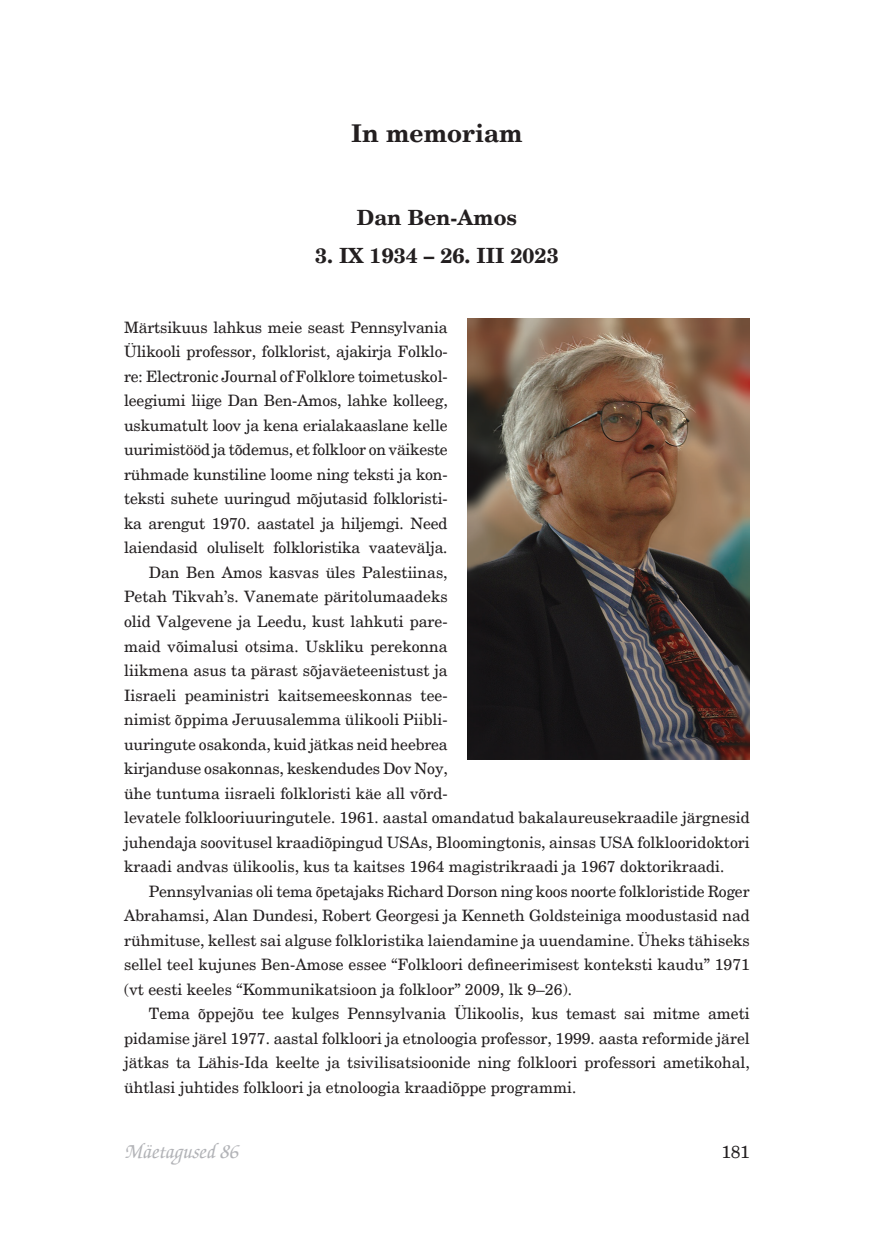
<style>
.page{position:relative;width:874px;height:1241px;background:#fff}
.page>*{position:absolute;margin:0;border:0;box-sizing:border-box;transform-origin:0 0}
.t1{font:700 24.5px "New Century Schlbk";color:#231f20}
.t2{font:700 21px "New Century Schlbk";color:#231f20}
.t3{font:italic 500 21px "Zapf Chancery";color:#b2b3b7}
.t4{font:17.5px "New Century Schlbk";color:#231f20}
.t5{font:15.75px "New Century Schlbk";color:#231f20}
</style>
<div class="page">
<img style="left:467px;top:318px;width:282px;height:441px">
<h1 class="t1" style="left:351px;top:118px;width:173px">In memoriam</h1>
<h2 class="t2" style="left:357px;top:204px;width:161px">Dan Ben-Amos</h2>
<h2 class="t2" style="left:315px;top:241px;width:245px">3. IX 1934 – 26. III 2023</h2>
<p class="t5" style="left:124px;top:317px;width:325px">Märtsikuus lahkus meie seast Pennsylvania</p>
<p class="t5" style="left:124px;top:342px;width:325px">Ülikooli professor, folklorist, ajakirja Folklo-</p>
<p class="t5" style="left:124px;top:367px;width:325px">re: Electronic Journal of Folklore toimetuskol-</p>
<p class="t5" style="left:124px;top:391px;width:325px">leegiumi liige Dan Ben-Amos, lahke kolleeg,</p>
<p class="t5" style="left:124px;top:416px;width:325px">uskumatult loov ja kena erialakaaslane kelle</p>
<p class="t5" style="left:124px;top:440px;width:325px">uurimistööd ja tõdemus, et folkloor on väikeste</p>
<p class="t5" style="left:124px;top:465px;width:325px">rühmade kunstiline loome ning teksti ja kon-</p>
<p class="t5" style="left:124px;top:489px;width:325px">teksti suhete uuringud mõjutasid folkloristi-</p>
<p class="t5" style="left:124px;top:514px;width:325px">ka arengut 1970. aastatel ja hiljemgi. Need</p>
<p class="t5" style="left:124px;top:538px;width:325px">laiendasid oluliselt folkloristika vaatevälja.</p>
<p class="t5" style="left:149px;top:563px;width:300px">Dan Ben Amos kasvas üles Palestiinas,</p>
<p class="t5" style="left:124px;top:587px;width:325px">Petah Tikvah’s. Vanemate päritolumaadeks</p>
<p class="t5" style="left:124px;top:612px;width:325px">olid Valgevene ja Leedu, kust lahkuti pare-</p>
<p class="t5" style="left:124px;top:636px;width:325px">maid võimalusi otsima. Uskliku perekonna</p>
<p class="t5" style="left:124px;top:661px;width:325px">liikmena asus ta pärast sõjaväeteenistust ja</p>
<p class="t5" style="left:124px;top:685px;width:325px">Iisraeli peaministri kaitsemeeskonnas tee-</p>
<p class="t5" style="left:124px;top:710px;width:325px">nimist õppima Jeruusalemma ülikooli Piibli-</p>
<p class="t5" style="left:124px;top:734px;width:325px">uuringute osakonda, kuid jätkas neid heebrea</p>
<p class="t5" style="left:124px;top:759px;width:325px">kirjanduse osakonnas, keskendudes Dov Noy,</p>
<p class="t5" style="left:124px;top:783px;width:325px">ühe tuntuma iisraeli folkloristi käe all võrd-</p>
<p class="t5" style="left:124px;top:808px;width:627px">levatele folklooriuuringutele. 1961. aastal omandatud bakalaureusekraadile järgnesid</p>
<p class="t5" style="left:124px;top:832px;width:627px">juhendaja soovitusel kraadiõpingud USAs, Bloomingtonis, ainsas USA folklooridoktori</p>
<p class="t5" style="left:124px;top:857px;width:601px">kraadi andvas ülikoolis, kus ta kaitses 1964 magistrikraadi ja 1967 doktorikraadi.</p>
<p class="t5" style="left:149px;top:881px;width:602px">Pennsylvanias oli tema õpetajaks Richard Dorson ning koos noorte folkloristide Roger</p>
<p class="t5" style="left:124px;top:906px;width:627px">Abrahamsi, Alan Dundesi, Robert Georgesi ja Kenneth Goldsteiniga moodustasid nad</p>
<p class="t5" style="left:124px;top:930px;width:627px">rühmituse, kellest sai alguse folkloristika laiendamine ja uuendamine. Üheks tähiseks</p>
<p class="t5" style="left:124px;top:955px;width:627px">sellel teel kujunes Ben-Amose essee “Folkloori defineerimisest konteksti kaudu” 1971</p>
<p class="t5" style="left:124px;top:979px;width:449px">(vt eesti keeles “Kommunikatsioon ja folkloor” 2009, lk 9–26).</p>
<p class="t5" style="left:149px;top:1004px;width:602px">Tema õppejõu tee kulges Pennsylvania Ülikoolis, kus temast sai mitme ameti</p>
<p class="t5" style="left:124px;top:1028px;width:627px">pidamise järel 1977. aastal folkloori ja etnoloogia professor, 1999. aasta reformide järel</p>
<p class="t5" style="left:124px;top:1053px;width:627px">jätkas ta Lähis-Ida keelte ja tsivilisatsioonide ning folkloori professori ametikohal,</p>
<p class="t5" style="left:124px;top:1077px;width:453px">ühtlasi juhtides folkloori ja etnoloogia kraadiõppe programmi.</p>
<h2 class="t3" style="left:124px;top:1137px;width:115px">Mäetagused 86</h2>
<p class="t4" style="left:721px;top:1140px;width:30px">181</p>
</div>
